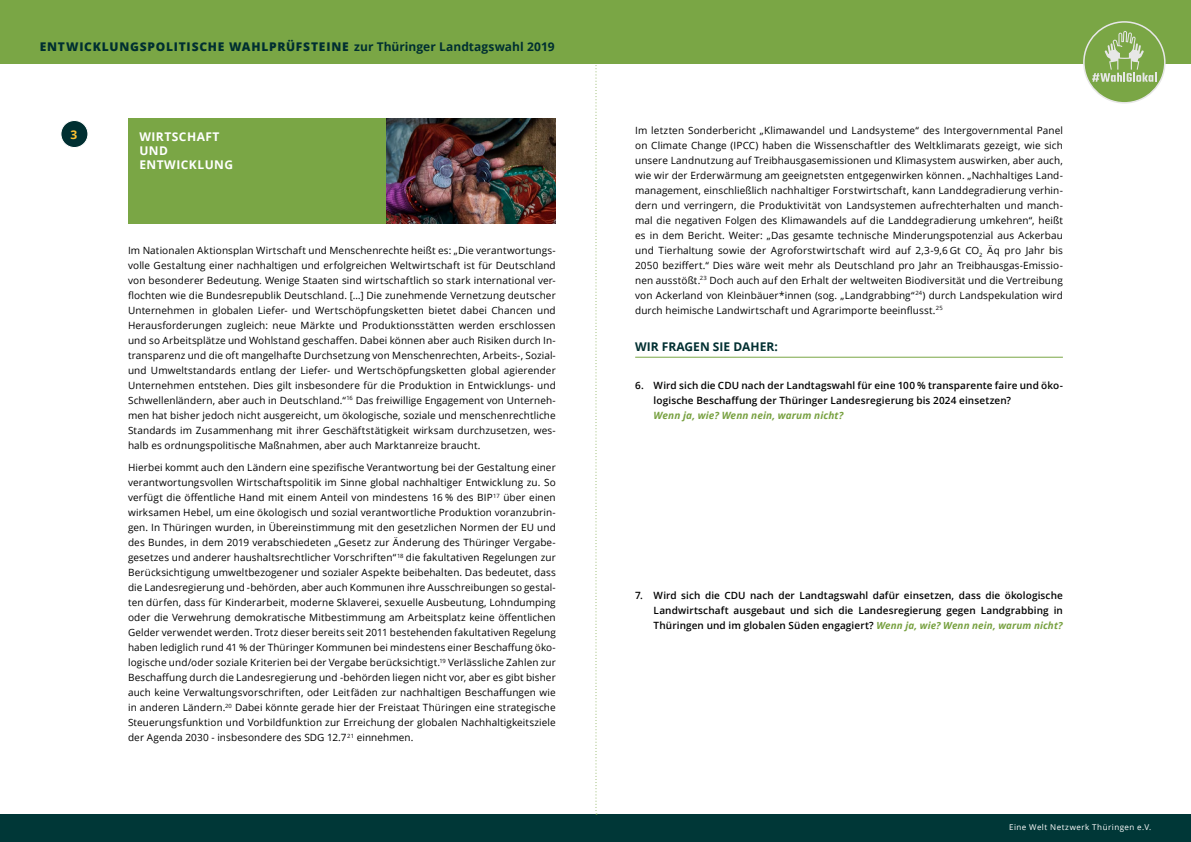
<style>
.page{position:relative;width:1191px;height:842px;background:#fff}
.page>*{position:absolute;margin:0;border:0;box-sizing:border-box;transform-origin:0 0}
.t1{font:800 12px "Open Sans";letter-spacing:.065em;color:#002f31}
.t2{font:700 12px/14px "Open Sans";letter-spacing:.04em;color:#fff}
.t3{font:700 12px "Open Sans";color:#002f31}
.t4{font:700 12px "Open Sans";color:#fec232}
.t5{font:10px/15px "Open Sans";letter-spacing:.01em;color:#000;text-align:justify}
.t6{font:600 10px/15px "Open Sans";letter-spacing:.01em;color:#000}
.t7{font:italic 700 10px "Open Sans";letter-spacing:.01em;color:#78a141}
.t8{font:8px "Open Sans";letter-spacing:.06em;color:#fff}
.s1{font-weight:700}
.s2{font-weight:700;font-style:italic;font-size:9.8px;color:#78a141}
</style>
<div class="page">
<div style="left:0;top:0;width:1191px;height:64px;background:#7aa645"></div>
<div style="left:0;top:814px;width:1191px;height:28px;background:#003737"></div>
<div style="left:1083px;top:22px;width:81px;height:81px;background:#7aa645;border-radius:50%"></div>
<div style="left:1083px;top:21px;width:82px;height:83px;border:2px solid #e7e7e7;border-radius:50%"></div>
<svg style="left:1092px;top:31px;width:64px;height:51px"></svg>
<div style="left:128px;top:118px;width:259px;height:106px;background:#7aa645"></div>
<div style="left:61px;top:121px;width:27px;height:27px;background:#002f31;border-radius:50%"></div>
<div style="left:60px;top:120px;width:28px;height:28px;border:1px solid #fff;border-radius:50%"></div>
<hr style="left:635px;top:357px;width:428px;height:1px;background:#7aa645">
<img style="left:386px;top:119px;width:170px;height:105px">
<svg style="left:595px;top:65px;width:2px;height:750px"></svg>
<p class="t1" style="left:40px;top:38px;width:516px">ENTWICKLUNGSPOLITISCHE WAHLPRÜFSTEINE <span class="s1">zur Thüringer Landtagswahl 2019</span></p>
<p class="t4" style="left:70px;top:126px;width:8px">3</p>
<p class="t2" style="left:139px;top:129px;width:95px">WIRTSCHAFT<br>UND<br>ENTWICKLUNG</p>
<p class="t5" style="left:635px;top:122px;width:429px">Im letzten Sonderbericht „Klimawandel und Landsysteme“ des Intergovernmental Panel on Climate Change (IPCC) haben die Wissenschaftler des Weltklimarats gezeigt, wie sich unsere Landnutzung auf Treibhausgasemissionen und Klimasystem auswirken, aber auch, wie wir der Erderwärmung am geeignetsten entgegenwirken können. „Nachhaltiges Land&shy;management, einschließlich nachhaltiger Forstwirtschaft, kann Landdegradierung verhin&shy;dern und verringern, die Produktivität von Landsystemen aufrechterhalten und manch&shy;mal die negativen Folgen des Klimawandels auf die Landdegradierung umkehren“, heißt es in dem Bericht. Weiter: „Das gesamte technische Minderungspotenzial aus Ackerbau und Tierhaltung sowie der Agroforstwirtschaft wird auf 2,3-9,6 Gt CO<sub>2</sub> Äq pro Jahr bis 2050 beziffert.“ Dies wäre weit mehr als Deutschland pro Jahr an Treibhausgas-Emissio&shy;nen ausstößt.<sup>23</sup> Doch auch auf den Erhalt der weltweiten Biodiversität und die Vertreibung von Ackerland von Kleinbäuer*innen (sog. „Landgrabbing“<sup>24</sup>) durch Landspekulation wird durch heimische Landwirtschaft und Agrarimporte beeinflusst.<sup>25</sup></p>
<p class="t3" style="left:635px;top:338px;width:144px">WIR FRAGEN SIE DAHER:</p>
<p class="t6" style="left:653px;top:377px;width:411px;text-indent:-18px">6. Wird sich die CDU nach der Landtagswahl für eine 100 % transparente faire und öko&shy;logische Beschaffung der Thüringer Landesregierung bis 2024 einsetzen?</p>
<p class="t7" style="left:653px;top:408px;width:191px">Wenn ja, wie? Wenn nein, warum nicht?</p>
<p class="t5" style="left:128px;top:242px;width:429px">Im Nationalen Aktionsplan Wirtschaft und Menschenrechte heißt es: „Die verantwortungs&shy;volle Gestaltung einer nachhaltigen und erfolgreichen Weltwirtschaft ist für Deutschland von besonderer Bedeutung. Wenige Staaten sind wirtschaftlich so stark international ver&shy;flochten wie die Bundesrepublik Deutschland. […] Die zunehmende Vernetzung deutscher Unternehmen in globalen Liefer- und Wertschöpfungsketten bietet dabei Chancen und Herausforderungen zugleich: neue Märkte und Produktionsstätten werden erschlossen und so Arbeitsplätze und Wohlstand geschaffen. Dabei können aber auch Risiken durch In&shy;transparenz und die oft mangelhafte Durchsetzung von Menschenrechten, Arbeits-, Sozial&shy;und Umweltstandards entlang der Liefer- und Wertschöpfungsketten global agierender Unternehmen entstehen. Dies gilt insbesondere für die Produktion in Entwicklungs- und Schwellenländern, aber auch in Deutschland.“<sup>16</sup> Das freiwillige Engagement von Unterneh&shy;men hat bisher jedoch nicht ausgereicht, um ökologische, soziale und menschenrechtliche Standards im Zusammenhang mit ihrer Geschäftstätigkeit wirksam durchzusetzen, wes&shy;halb es ordnungspolitische Maßnahmen, aber auch Marktanreize braucht.</p>
<p class="t5" style="left:128px;top:460px;width:429px">Hierbei kommt auch den Ländern eine spezifische Verantwortung bei der Gestaltung einer verantwortungsvollen Wirtschaftspolitik im Sinne global nachhaltiger Entwicklung zu. So verfügt die öffentliche Hand mit einem Anteil von mindestens 16 % des BIP<sup>17</sup> über einen wirksamen Hebel, um eine ökologisch und sozial verantwortliche Produktion voranzubrin&shy;gen. In Thüringen wurden, in Übereinstimmung mit den gesetzlichen Normen der EU und des Bundes, in dem 2019 verabschiedeten „Gesetz zur Änderung des Thüringer Vergabe&shy;gesetzes und anderer haushaltsrechtlicher Vorschriften“<sup>18</sup> die fakultativen Regelungen zur Berücksichtigung umweltbezogener und sozialer Aspekte beibehalten. Das bedeutet, dass die Landesregierung und -behörden, aber auch Kommunen ihre Ausschreibungen so gestal&shy;ten dürfen, dass für Kinderarbeit, moderne Sklaverei, sexuelle Ausbeutung, Lohndumping oder die Verwehrung demokratische Mitbestimmung am Arbeitsplatz keine öffentlichen Gelder verwendet werden. Trotz dieser bereits seit 2011 bestehenden fakultativen Regelung haben lediglich rund 41 % der Thüringer Kommunen bei mindestens einer Beschaffung öko&shy;logische und/oder soziale Kriterien bei der Vergabe berücksichtigt.<sup>19</sup> Verlässliche Zahlen zur Beschaffung durch die Landesregierung und -behörden liegen nicht vor, aber es gibt bisher auch keine Verwaltungsvorschriften, oder Leitfäden zur nachhaltigen Beschaffungen wie in anderen Ländern.<sup>20</sup> Dabei könnte gerade hier der Freistaat Thüringen eine strategische Steuerungsfunktion und Vorbildfunktion zur Erreichung der globalen Nachhaltigkeitsziele der Agenda 2030 - insbesondere des SDG 12.7<sup>21</sup> einnehmen.</p>
<p class="t6" style="left:653px;top:587px;width:411px;text-align:justify;text-indent:-18px">7. Wird sich die CDU nach der Landtagswahl dafür einsetzen, dass die ökologische Landwirtschaft ausgebaut und sich die Landesregierung gegen Landgrabbing in Thüringen und im globalen Süden engagiert? <span class="s2">Wenn ja, wie? Wenn nein, warum nicht?</span></p>
<p class="t8" style="left:1009px;top:822px;width:144px">Eine Welt Netzwerk Thüringen e.V.</p>
</div>
